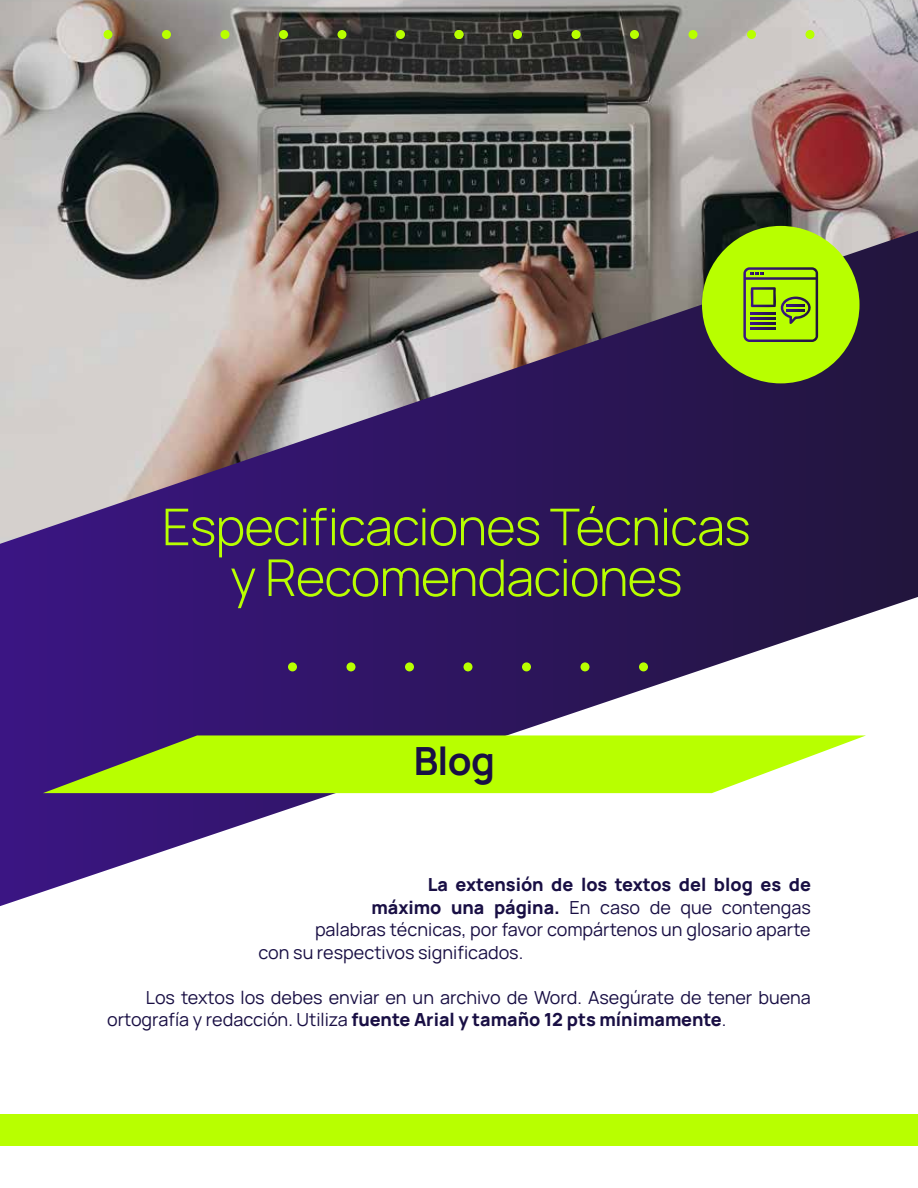
<style>
.page{position:relative;width:918px;height:1188px;background:#fff}
.page>*{position:absolute;margin:0;border:0;box-sizing:border-box;transform-origin:0 0}
.t1{font:300 50.7px/50.7px "Manrope";letter-spacing:-.015em;color:#b8ff00;text-align:center}
.t2{font:700 38.85px "Manrope";color:#190f44}
.t3{font:18px/22.5px "Manrope";color:#190f44}
.t4{font:800 18px "Manrope";color:#190f44}
.s1{font-weight:800}
</style>
<div class="page">
<svg style="left:0;top:544px;width:918px;height:362px"></svg>
<svg style="left:43px;top:735px;width:823px;height:58px;fill:#b8ff00"></svg>
<img style="left:0;top:0;width:918px;height:544px">
<div style="left:288px;top:662px;width:9px;height:9px;background:#b8ff00;border-radius:50%"></div>
<div style="left:346px;top:662px;width:9px;height:9px;background:#b8ff00;border-radius:50%"></div>
<div style="left:405px;top:662px;width:9px;height:9px;background:#b8ff00;border-radius:50%"></div>
<div style="left:464px;top:662px;width:9px;height:9px;background:#b8ff00;border-radius:50%"></div>
<div style="left:522px;top:662px;width:9px;height:9px;background:#b8ff00;border-radius:50%"></div>
<div style="left:581px;top:662px;width:9px;height:9px;background:#b8ff00;border-radius:50%"></div>
<div style="left:639px;top:662px;width:9px;height:9px;background:#b8ff00;border-radius:50%"></div>
<div style="left:103px;top:30px;width:9px;height:9px;background:#b8ff00;border-radius:50%"></div>
<div style="left:162px;top:30px;width:9px;height:9px;background:#b8ff00;border-radius:50%"></div>
<div style="left:220px;top:30px;width:9px;height:9px;background:#b8ff00;border-radius:50%"></div>
<div style="left:279px;top:30px;width:9px;height:9px;background:#b8ff00;border-radius:50%"></div>
<div style="left:337px;top:30px;width:9px;height:9px;background:#b8ff00;border-radius:50%"></div>
<div style="left:396px;top:30px;width:9px;height:9px;background:#b8ff00;border-radius:50%"></div>
<div style="left:455px;top:30px;width:9px;height:9px;background:#b8ff00;border-radius:50%"></div>
<div style="left:513px;top:30px;width:9px;height:9px;background:#b8ff00;border-radius:50%"></div>
<div style="left:572px;top:30px;width:9px;height:9px;background:#b8ff00;border-radius:50%"></div>
<div style="left:630px;top:30px;width:9px;height:9px;background:#b8ff00;border-radius:50%"></div>
<div style="left:689px;top:30px;width:9px;height:9px;background:#b8ff00;border-radius:50%"></div>
<div style="left:747px;top:30px;width:9px;height:9px;background:#b8ff00;border-radius:50%"></div>
<div style="left:806px;top:30px;width:9px;height:9px;background:#b8ff00;border-radius:50%"></div>
<div style="left:702px;top:226px;width:158px;height:157px;background:#b8ff00;border-radius:50%"></div>
<svg style="left:743px;top:267px;width:75px;height:75px"></svg>
<svg style="left:787px;top:304px;width:17px;height:3px"></svg>
<svg style="left:787px;top:309px;width:17px;height:3px"></svg>
<div style="left:0;top:1114px;width:918px;height:32px;background:#b8ff00"></div>
<h1 class="t1" style="left:162px;top:499px;width:590px">Especificaciones Técnicas y Recomendaciones</h1>
<h2 class="t2" style="left:414px;top:728px;width:83px">Blog</h2>
<p class="t4" style="left:428px;top:869px;width:385px">La extensión de los textos del blog es de</p>
<p class="t3" style="left:371px;top:895px;width:441px"><span class="s1">máximo una página.</span> En caso de que contengas</p>
<p class="t3" style="left:315px;top:917px;width:497px">palabras técnicas, por favor compártenos un glosario aparte</p>
<p class="t3" style="left:259px;top:940px;width:266px">con su respectivos significados.</p>
<p class="t3" style="left:107px;top:985px;width:705px;text-indent:39px">Los textos los debes enviar en un archivo de Word. Asegúrate de tener buena ortografía y redacción. Utiliza <span class="s1">fuente Arial y tamaño 12 pts mínimamente</span>.</p>
</div>
